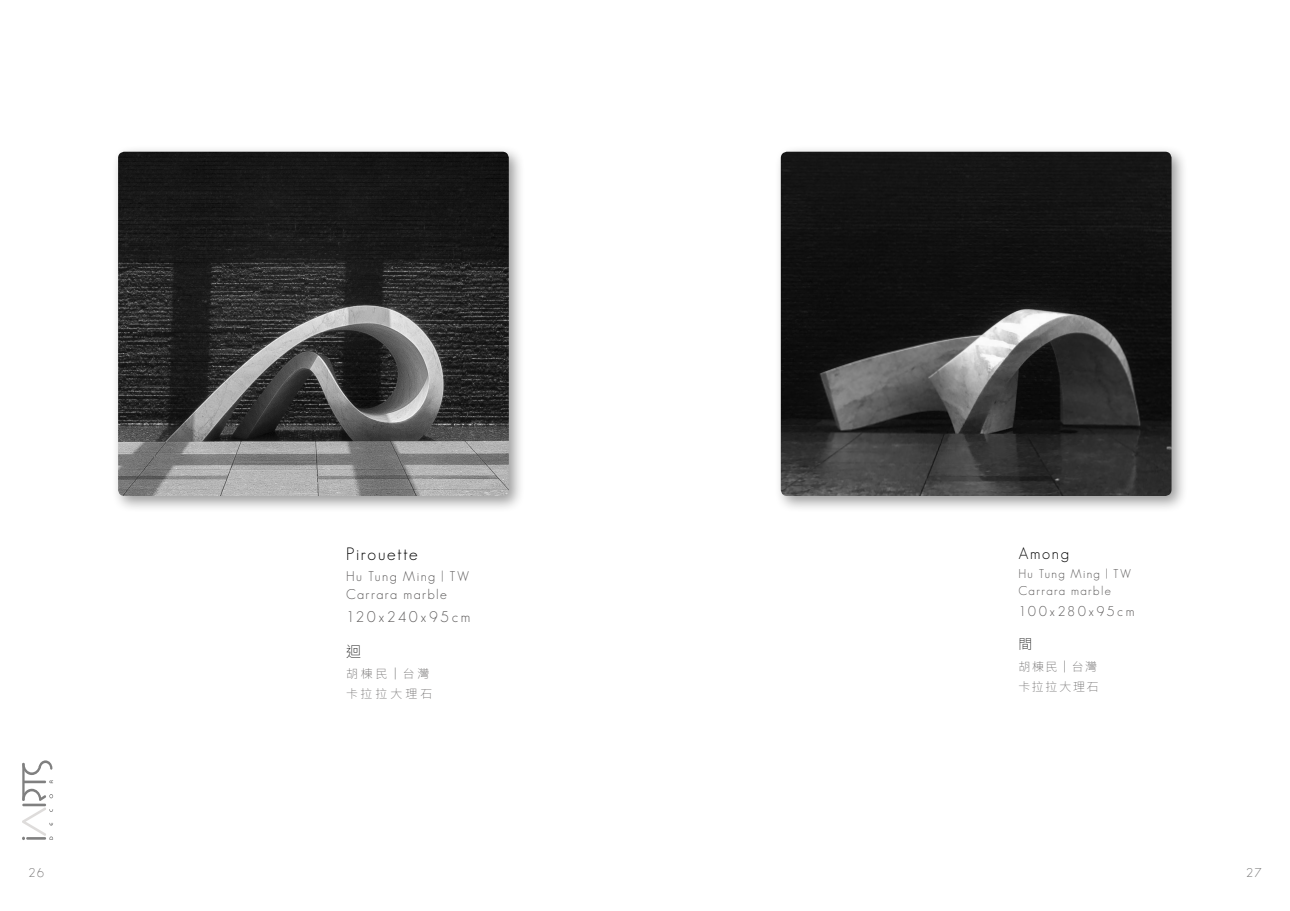
<style>
.page{position:relative;width:1290px;height:911px;background:#fff}
.page>*{position:absolute;margin:0;border:0;box-sizing:border-box;transform-origin:0 0}
.t1{font:300 17.5px "Geosans";letter-spacing:.09em;color:#000}
.t2{font:300 16.25px "Geosans";letter-spacing:.095em;color:#000}
.t3{font:300 15px "Geosans";letter-spacing:.205em;color:#595757}
.t4{font:100 15px "Noto Sans TC";color:#000}
.t5{font:300 13.75px/18.8px "Geosans";letter-spacing:.105em;color:#595757}
.t6{font:300 13.75px "Geosans";letter-spacing:.215em;color:#595757}
.t7{font:100 13.75px "Noto Sans TC";color:#000}
.t8{font:300 12.5px/17.5px "Geosans";letter-spacing:.105em;color:#595757}
.t9{font:300 12.5px "Geosans";color:#727171}
.t10{font:100 11.88px/20px "Noto Sans TC";letter-spacing:.255em;color:#595757}
.t11{font:100 11.88px/20px "Noto Sans TC";letter-spacing:.155em;color:#595757}
</style>
<div class="page">
<hr style="left:22px;top:803px;width:24px;height:3px;background:#000">
<svg style="left:22px;top:760px;width:31px;height:41px"></svg>
<svg style="left:22px;top:807px;width:31px;height:33px"></svg>
<div style="left:111px;top:145px;width:415px;height:368px;background:#000;opacity:.4"></div>
<img style="left:118px;top:152px;width:391px;height:344px">
<div style="left:774px;top:145px;width:414px;height:368px;background:#000;opacity:.4"></div>
<img style="left:781px;top:152px;width:390px;height:344px">
<p class="t1" style="left:346px;top:544px;width:73px">Pirouette</p>
<p class="t5" style="left:346px;top:566px;width:125px">Hu Tung Ming | TW<br>Carrara marble</p>
<p class="t3" style="left:346px;top:608px;width:126px">120x240x95cm</p>
<p class="t4" style="left:346px;top:643px;width:16px">迴</p>
<p class="t10" style="left:346px;top:664px;width:88px">胡棟民｜台灣卡拉拉大理石</p>
<p class="t2" style="left:1018px;top:544px;width:52px">Among</p>
<p class="t8" style="left:1018px;top:565px;width:114px">Hu Tung Ming | TW<br>Carrara marble</p>
<p class="t6" style="left:1018px;top:604px;width:118px">100x280x95cm</p>
<p class="t7" style="left:1018px;top:636px;width:15px">間</p>
<p class="t11" style="left:1018px;top:656px;width:82px">胡棟民｜台灣卡拉拉大理石</p>
<p class="t9" style="left:28px;top:865px;width:17px">26</p>
<p class="t9" style="left:1246px;top:865px;width:17px">27</p>
</div>
